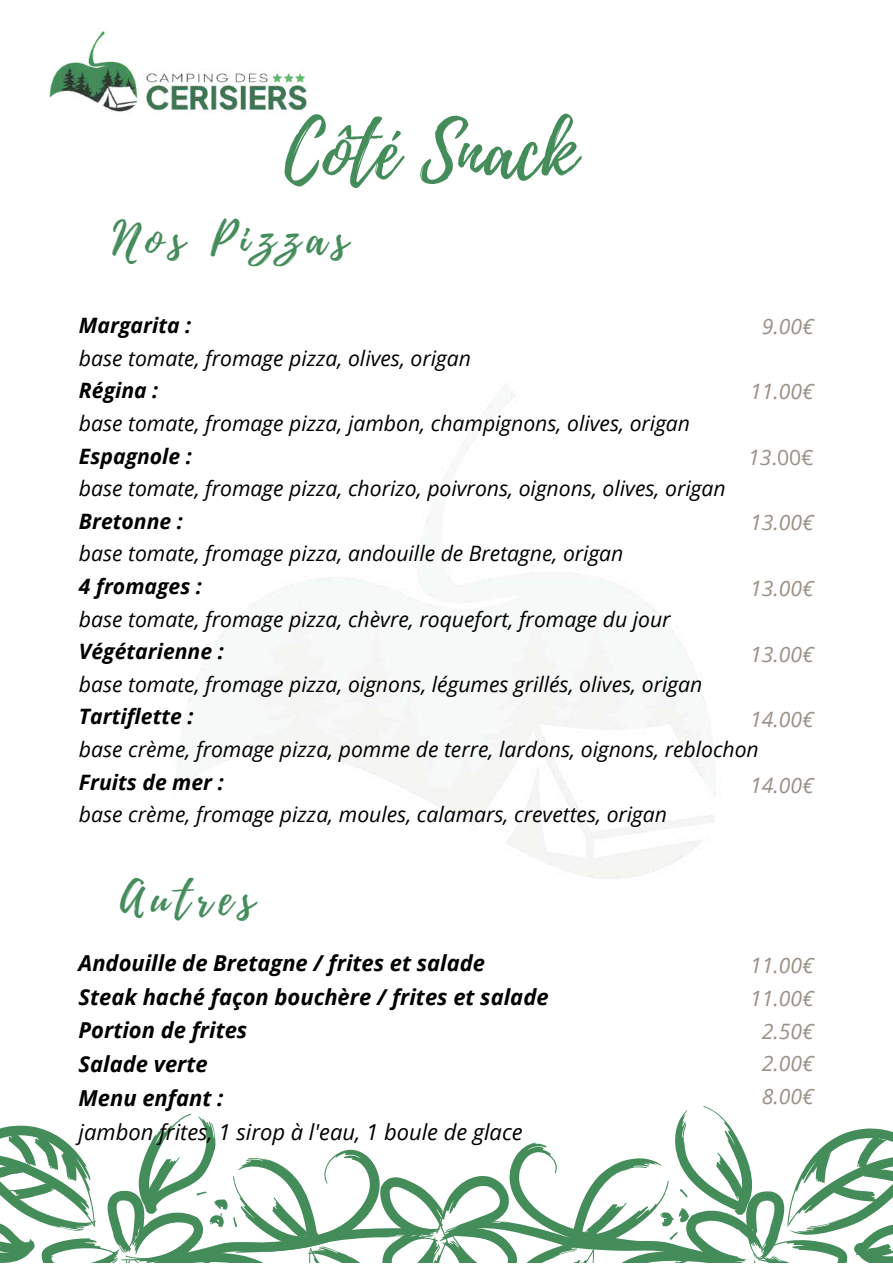
<style>
.page{position:relative;width:893px;height:1264px;background:#fff}
.page>*{position:absolute;margin:0;border:0;box-sizing:border-box;transform-origin:0 0}
.t1{font:75.9px "Playlist Script";color:#458c5b}
.t2{font:45.45px "Playlist Script";letter-spacing:.15em;color:#458c5b}
.t3{font:italic 700 21.9px/33.8px "Open Sans";color:#000}
.t4{font:italic 21.9px "Open Sans";color:#000}
.t5{font:italic 21.15px "Open Sans";color:#000}
.t6{font:italic 700 21.15px "Open Sans";color:#000}
.t7{font:italic 21.15px/32.5px "Open Sans";color:#9a9086;text-align:center}
.t8{font:21.15px "Open Sans";color:#9a9086}
.s1{font-style:italic}
</style>
<div class="page">
<svg style="left:0;top:1106px;width:892px;height:157px"></svg>
<img style="left:49px;top:31px;width:258px;height:83px">
<h1 class="t1" style="left:284px;top:98px;width:293px">Côté Snack</h1>
<h2 class="t2" style="left:112px;top:206px;width:237px">Nos Pizzas</h2>
<p class="t6" style="left:79px;top:310px;width:114px">Margarita :</p>
<p class="t5" style="left:79px;top:343px;width:393px">base tomate, fromage pizza, olives, origan</p>
<p class="t6" style="left:79px;top:376px;width:81px">Régina :</p>
<p class="t5" style="left:79px;top:408px;width:612px">base tomate, fromage pizza, jambon, champignons, olives, origan</p>
<p class="t6" style="left:79px;top:441px;width:114px">Espagnole :</p>
<p class="t5" style="left:79px;top:473px;width:648px">base tomate, fromage pizza, chorizo, poivrons, oignons, olives, origan</p>
<p class="t6" style="left:79px;top:506px;width:105px">Bretonne :</p>
<p class="t5" style="left:79px;top:539px;width:546px">base tomate, fromage pizza, andouille de Bretagne, origan</p>
<p class="t6" style="left:79px;top:571px;width:124px">4 fromages :</p>
<p class="t5" style="left:79px;top:604px;width:593px">base tomate, fromage pizza, chèvre, roquefort, fromage du jour</p>
<p class="t6" style="left:79px;top:636px;width:146px">Végétarienne :</p>
<p class="t5" style="left:79px;top:669px;width:624px">base tomate, fromage pizza, oignons, légumes grillés, olives, origan</p>
<p class="t6" style="left:79px;top:702px;width:116px">Tartiflette :</p>
<p class="t5" style="left:79px;top:734px;width:681px">base crème, fromage pizza, pomme de terre, lardons, oignons, reblochon</p>
<p class="t6" style="left:79px;top:767px;width:146px">Fruits de mer :</p>
<p class="t5" style="left:79px;top:799px;width:589px">base crème, fromage pizza, moules, calamars, crevettes, origan</p>
<p class="t7" style="left:761px;top:309px;width:53px">9.00€</p>
<p class="t7" style="left:750px;top:375px;width:65px">11.00€</p>
<p class="t8" style="left:748px;top:442px;width:67px"><span class="s1">13</span>.00€</p>
<p class="t7" style="left:750px;top:506px;width:65px">13.00€</p>
<p class="t7" style="left:750px;top:571px;width:65px">13.00€</p>
<p class="t7" style="left:750px;top:637px;width:65px">13.00€</p>
<p class="t7" style="left:750px;top:703px;width:65px">14.00€</p>
<p class="t7" style="left:750px;top:768px;width:65px">14.00€</p>
<h2 class="t2" style="left:120px;top:866px;width:135px">Autres</h2>
<p class="t3" style="left:78px;top:945px;width:471px">Andouille de Bretagne / frites et salade<br>Steak haché façon bouchère / frites et salade<br>Portion de frites<br>Salade verte<br>Menu enfant :</p>
<p class="t4" style="left:78px;top:1116px;width:445px">jambon frites, 1 sirop à l'eau, 1 boule de glace</p>
<p class="t7" style="left:750px;top:949px;width:65px">11.00€<br>11.00€<br>2.50€<br>2.00€<br>8.00€</p>
</div>
